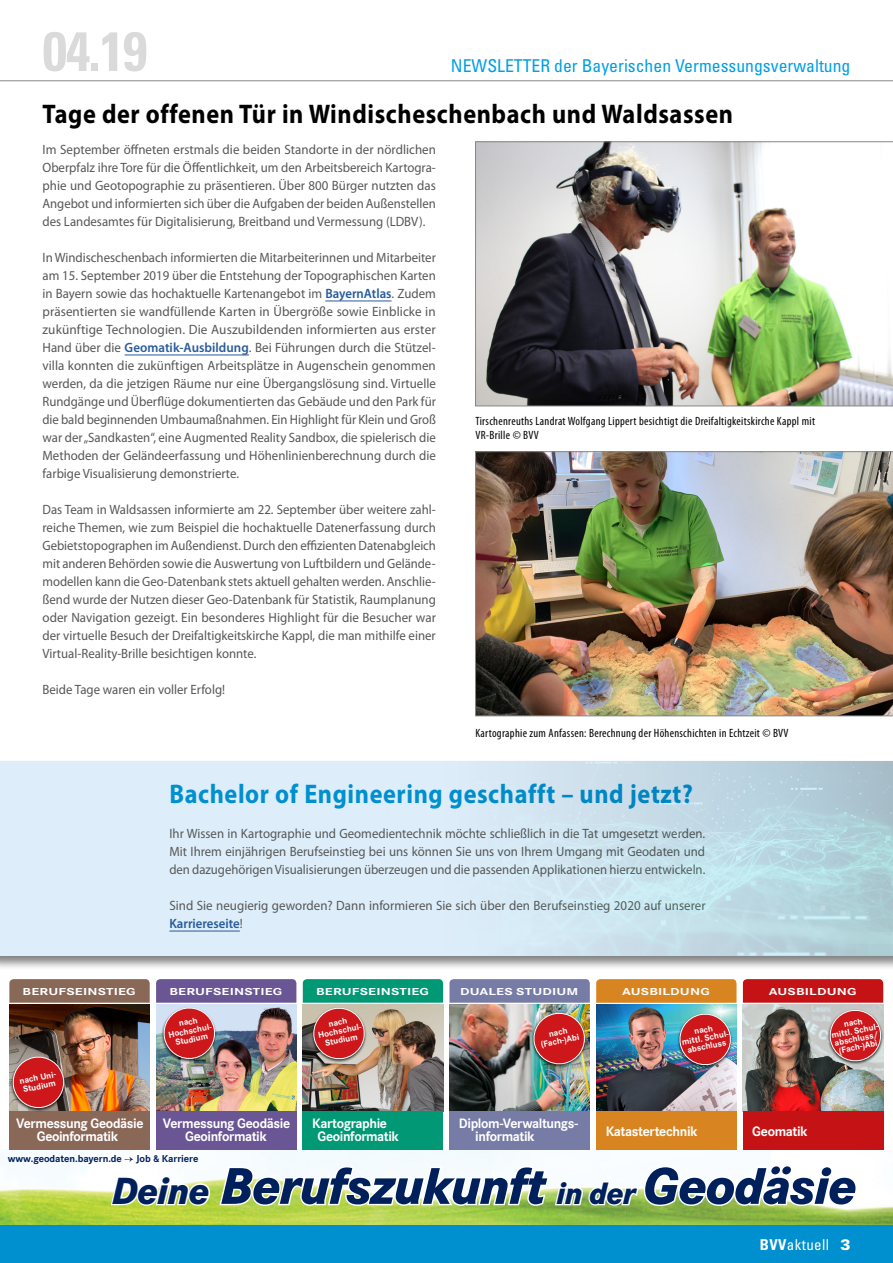
<style>
.page{position:relative;width:893px;height:1263px;background:#fff}
.page>*{position:absolute;margin:0;border:0;box-sizing:border-box;transform-origin:0 0}
.t1{font:700 condensed 55.2px "Univers";color:#dadada}
.t2{font:italic 800 53.55px "Corporate S";letter-spacing:-.02em;color:#00205c;scale:.95 1}
.t3{font:700 27px "Myriad Pro";letter-spacing:.025em;color:#000;scale:.9 1}
.t4{font:700 27px "Myriad Pro";letter-spacing:.025em;color:#008fcf;scale:.9 1}
.t5{font:condensed 17.7px "Univers";color:#009fe3}
.t6{font:condensed 15px "Univers";letter-spacing:.025em;color:#fff}
.t7{font:700 14.25px "Corporate S";letter-spacing:-.03em;color:#fff}
.t8{font:13.5px/18px "Myriad Pro";color:#575756;text-align:justify;scale:.95 1}
.t9{font:13.5px/18px "Myriad Pro";color:#575756;text-align:justify;scale:.96 1}
.t10{font:condensed 12px/14.4px "Myriad Pro";letter-spacing:.025em;color:#000}
.t11{font:700 10.5px "Corporate S";letter-spacing:.01em;color:#fff;scale:1.4 1}
.t12{font:700 10.5px "Corporate S";letter-spacing:-.005em;color:#00205c}
.t13{font:700 9px/9px "Corporate S";color:#fff;text-align:center}
.s1{font-weight:600;color:#275b9b}
.s2{font-family:"Minion Pro";font-weight:400}
.s3{font-size:39.3px}
.s4{font-size:32.1px}
.s5{font-weight:700}
.s6{font-family:"Univers CE";font-weight:900;font-stretch:normal}
</style>
<div class="page">
<hr style="left:0;top:80px;width:893px;height:1px;background:#878787">
<div style="left:0;top:1225px;width:893px;height:38px;background:#008fcf"></div>
<hr style="left:325px;top:301px;width:67px;height:1px;background:#275b9b">
<hr style="left:125px;top:355px;width:124px;height:1px;background:#275b9b">
<div style="left:0;top:759px;width:893px;height:211px;background:#000;opacity:.5"></div>
<div style="left:0;top:761px;width:893px;height:194px;background:#ddeefa"></div>
<hr style="left:169px;top:931px;width:71px;height:1px;background:#275b9b">
<img style="left:549px;top:761px;width:344px;height:194px">
<img style="left:475px;top:142px;width:418px;height:264px">
<img style="left:475px;top:451px;width:418px;height:265px">
<img style="left:0;top:1150px;width:893px;height:75px">
<svg style="left:109px;top:1174px;width:102px;height:33px"></svg>
<svg style="left:218px;top:1163px;width:640px;height:44px"></svg>
<img style="left:596px;top:1005px;width:140px;height:106px">
<svg style="left:596px;top:979px;width:140px;height:24px;background:#d88625"></svg>
<div style="left:596px;top:1111px;width:140px;height:39px;background:#d88421"></div>
<div style="left:677px;top:1013px;width:56px;height:56px;background:#000;opacity:.75"></div>
<img style="left:678px;top:1012px;width:55px;height:55px">
<img style="left:449px;top:1005px;width:141px;height:106px">
<svg style="left:449px;top:979px;width:141px;height:24px;background:#797fa8"></svg>
<div style="left:449px;top:1111px;width:141px;height:39px;background:#767ca6"></div>
<div style="left:531px;top:1012px;width:56px;height:56px;background:#000;opacity:.75"></div>
<img style="left:532px;top:1011px;width:55px;height:55px">
<img style="left:9px;top:1005px;width:141px;height:106px">
<svg style="left:9px;top:979px;width:141px;height:24px;background:#8c6b5c"></svg>
<div style="left:9px;top:1111px;width:141px;height:39px;background:#8a6858"></div>
<div style="left:10px;top:1056px;width:57px;height:56px;background:#000;opacity:.75"></div>
<svg style="left:11px;top:1055px;width:55px;height:55px;background:#b6403f"></svg>
<img style="left:156px;top:1061px;width:140px;height:50px">
<div style="left:156px;top:1111px;width:140px;height:39px;background:#6a5694"></div>
<div style="left:161px;top:1006px;width:56px;height:57px;background:#000;opacity:.75"></div>
<img style="left:156px;top:979px;width:140px;height:82px">
<img style="left:303px;top:1061px;width:140px;height:50px">
<div style="left:303px;top:1111px;width:140px;height:39px;background:#009875"></div>
<img style="left:743px;top:1063px;width:140px;height:48px">
<div style="left:743px;top:1111px;width:140px;height:39px;background:#c51315"></div>
<div style="left:827px;top:1009px;width:56px;height:56px;background:#000;opacity:.75"></div>
<svg style="left:743px;top:979px;width:140px;height:84px;background:#b3605e"></svg>
<div style="left:311px;top:1007px;width:56px;height:56px;background:#000;opacity:.75"></div>
<img style="left:303px;top:979px;width:140px;height:82px">
<h1 class="t1" style="left:43px;top:17px;width:106px">04.19</h1>
<h3 class="t5" style="left:451px;top:55px;width:401px">NEWSLETTER der Bayerischen Vermessungsverwaltung</h3>
<h3 class="t3" style="left:43px;top:96px;width:769px">Tage der offenen Tür in Windischeschenbach und Waldsassen</h3>
<p class="t9" style="left:43px;top:140px;width:411px">Im September öffneten erstmals die beiden Standorte in der nördlichen Oberpfalz ihre Tore für die Öffentlichkeit, um den Arbeitsbereich Kartogra&shy;phie und Geotopographie zu präsentieren. Über 800 Bürger nutzten das Angebot und informierten sich über die Aufgaben der beiden Außenstellen des Landesamtes für Digitalisierung, Breitband und Vermessung (LDBV).</p>
<p class="t8" style="left:43px;top:248px;width:416px">In Windischeschenbach informierten die Mitarbeiterinnen und Mitarbeiter am 15. September 2019 über die Entstehung der Topographischen Karten in Bayern sowie das hochaktuelle Kartenangebot im <span class="s1">BayernAtlas</span>. Zudem präsentierten sie wandfüllende Karten in Übergröße sowie Einblicke in zukünftige Technologien. Die Auszubildenden informierten aus erster Hand über die <span class="s1">Geomatik-Ausbildung</span>. Bei Führungen durch die Stützel&shy;villa konnten die zukünftigen Arbeitsplätze in Augenschein genommen werden, da die jetzigen Räume nur eine Übergangslösung sind. Virtuelle Rundgänge und Überflüge dokumentierten das Gebäude und den Park für die bald beginnenden Umbaumaßnahmen. Ein Highlight für Klein und Groß war der „Sandkasten“, eine Augmented Reality Sandbox, die spielerisch die Methoden der Geländeerfassung und Höhenlinienberechnung durch die farbige Visualisierung demonstrierte.</p>
<p class="t8" style="left:43px;top:500px;width:416px">Das Team in Waldsassen informierte am 22. September über weitere zahl&shy;reiche Themen, wie zum Beispiel die hochaktuelle Datenerfassung durch Gebietstopographen im Außendienst. Durch den effizienten Datenabgleich mit anderen Behörden sowie die Auswertung von Luftbildern und Gelände&shy;modellen kann die Geo-Datenbank stets aktuell gehalten werden. Anschlie&shy;ßend wurde der Nutzen dieser Geo-Datenbank für Statistik, Raumplanung oder Navigation gezeigt. Ein besonderes Highlight für die Besucher war der virtuelle Besuch der Dreifaltigkeitskirche Kappl, die man mithilfe einer Virtual-Reality-Brille besichtigen konnte.</p>
<p class="t8" style="left:43px;top:680px;width:194px">Beide Tage waren ein voller Erfolg!</p>
<p class="t10" style="left:475px;top:413px;width:341px">Tirschenreuths Landrat Wolfgang Lippert besichtigt die Dreifaltigkeitskirche Kappl mit<br>VR-Brille © BVV</p>
<p class="t10" style="left:475px;top:726px;width:315px">Kartographie zum Anfassen: Berechnung der Höhenschichten in Echtzeit © BVV</p>
<p class="t11" style="left:23px;top:985px;width:82px">BERUFSEINSTIEG</p>
<p class="t13" style="left:19px;top:1076px;width:40px;text-align:left;rotate:-11deg">nach Uni-<br>Studium</p>
<h3 class="t4" style="left:169px;top:776px;width:583px">Bachelor of Engineering geschafft – und jetzt?</h3>
<p class="t8" style="left:169px;top:824px;width:566px">Ihr Wissen in Kartographie und Geomedientechnik möchte schließlich in die Tat umgesetzt werden.<br>Mit Ihrem einjährigen Berufseinstieg bei uns können Sie uns von Ihrem Umgang mit Geodaten und den dazugehörigen Visualisierungen überzeugen und die passenden Applikationen hierzu entwickeln.</p>
<p class="t9" style="left:169px;top:896px;width:560px">Sind Sie neugierig geworden? Dann informieren Sie sich über den Berufseinstieg 2020 auf unserer<br><span class="s1">Karriereseite</span>!</p>
<p class="t11" style="left:169px;top:985px;width:82px">BERUFSEINSTIEG</p>
<p class="t13" style="left:166px;top:1021px;width:47px;rotate:-11deg">nach<br>Hochschul-<br>Studium</p>
<p class="t11" style="left:316px;top:985px;width:82px">BERUFSEINSTIEG</p>
<p class="t13" style="left:316px;top:1022px;width:47px;rotate:-11deg">nach<br>Hochschul-<br>Studium</p>
<p class="t11" style="left:460px;top:985px;width:86px">DUALES STUDIUM</p>
<p class="t13" style="left:538px;top:1031px;width:41px;rotate:-11deg">nach (Fach-)Abi</p>
<p class="t11" style="left:622px;top:985px;width:64px">AUSBILDUNG</p>
<p class="t13" style="left:680px;top:1030px;width:51px;line-height:8.2px;rotate:-11deg">nach<br>mittl. Schul&shy;abschluss</p>
<p class="t7" style="left:16px;top:1115px;width:129px">Vermessung Geodäsie</p>
<p class="t7" style="left:163px;top:1115px;width:129px">Vermessung Geodäsie</p>
<p class="t7" style="left:312px;top:1115px;width:76px">Kartographie</p>
<p class="t7" style="left:459px;top:1115px;width:121px">Diplom-Verwaltungs-</p>
<p class="t7" style="left:37px;top:1128px;width:83px">Geoinformatik</p>
<p class="t7" style="left:185px;top:1128px;width:83px">Geoinformatik</p>
<p class="t7" style="left:318px;top:1128px;width:83px">Geoinformatik</p>
<p class="t7" style="left:475px;top:1128px;width:61px">informatik</p>
<p class="t7" style="left:606px;top:1123px;width:93px">Katastertechnik</p>
<p class="t11" style="left:769px;top:985px;width:64px">AUSBILDUNG</p>
<p class="t13" style="left:829px;top:1023px;width:51px;line-height:8.2px;rotate:-11deg">nach<br>mittl. Schul&shy;abschluss/ (Fach-)Abi</p>
<p class="t7" style="left:752px;top:1123px;width:57px">Geomatik</p>
<p class="t12" style="left:8px;top:1153px;width:192px">www.geodaten.bayern.de <span class="s2">→</span> Job &amp; Karriere</p>
<h2 class="t2" style="left:112px;top:1154px;width:785px"><span class="s3">Deine</span> Berufszukunft <span class="s4">in der</span> Geodäsie</h2>
<p class="t6" style="left:760px;top:1235px;width:92px"><span class="s5">BVV</span>aktuell <span class="s6">3</span></p>
</div>
